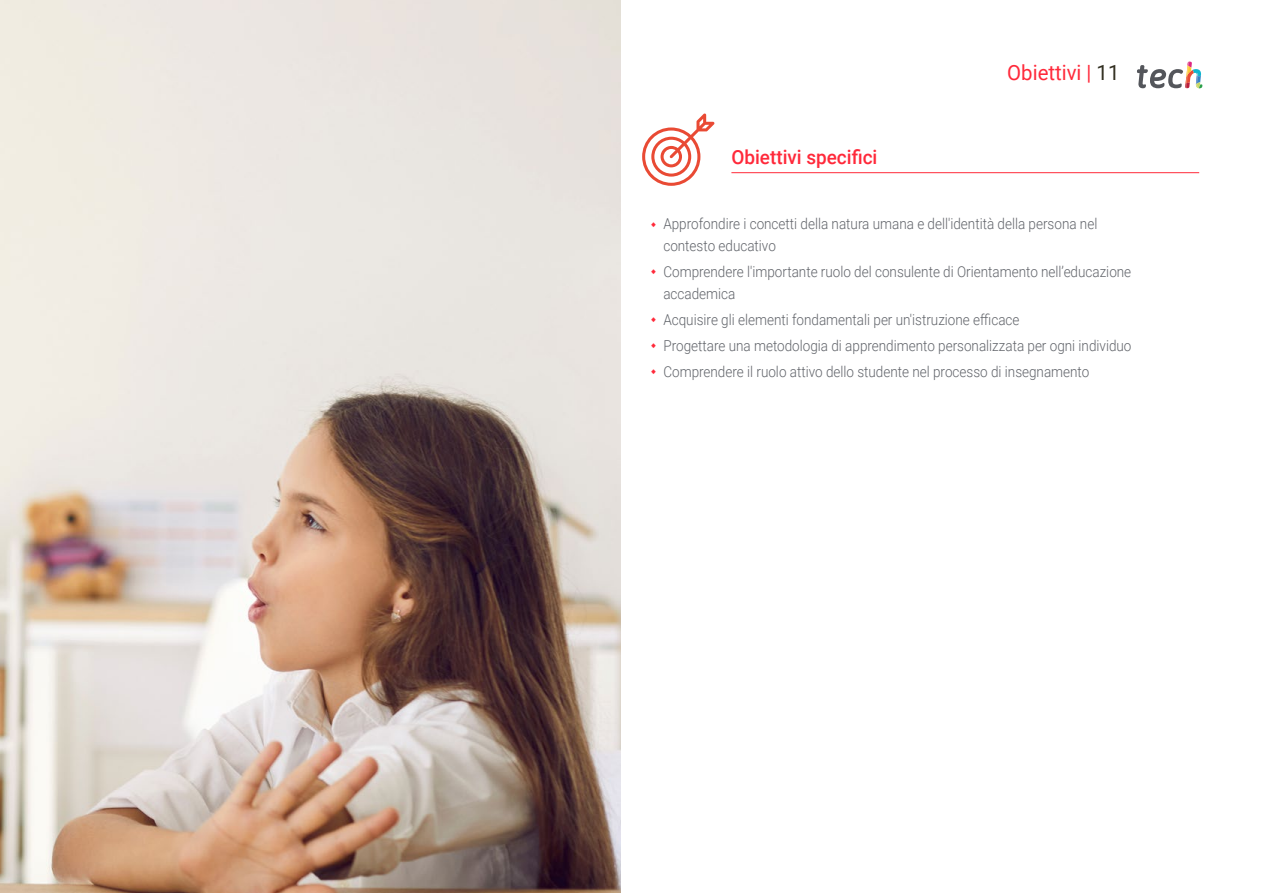
<style>
.page{position:relative;width:1263px;height:893px;background:#fff}
.page>*{position:absolute;margin:0;border:0;box-sizing:border-box;transform-origin:0 0}
.t1{font:21px "Roboto";color:#ff293a}
.t2{font:500 19.5px "Roboto";color:#ff293a}
.t3{font:300 15px/21.8px "Roboto";color:#61646a;scale:.9 1}
.s1{color:#312e20}
</style>
<div class="page">
<hr style="left:731px;top:172px;width:468px;height:1px;background:#ff293a">
<svg style="left:642px;top:113px;width:72px;height:73px"></svg>
<img style="left:0;top:0;width:621px;height:893px">
<svg style="left:1137px;top:62px;width:65px;height:27px"></svg>
<h2 class="t2" style="left:731px;top:144px;width:147px">Obiettivi specifici</h2>
<h1 class="t1" style="left:1007px;top:57px;width:114px">Obiettivi | <span class="s1">11</span></h1>
<p class="t3" style="left:663px;top:213px;width:484px">Approfondire i concetti della natura umana e dell'identità della persona nel contesto educativo</p>
<p class="t3" style="left:663px;top:260px;width:521px">Comprendere l'importante ruolo del consulente di Orientamento nell’educazione accademica</p>
<p class="t3" style="left:663px;top:306px;width:522px;line-height:26px">Acquisire gli elementi fondamentali per un'istruzione efficace<br>Progettare una metodologia di apprendimento personalizzata per ogni individuo<br>Comprendere il ruolo attivo dello studente nel processo di insegnamento</p>
</div>
